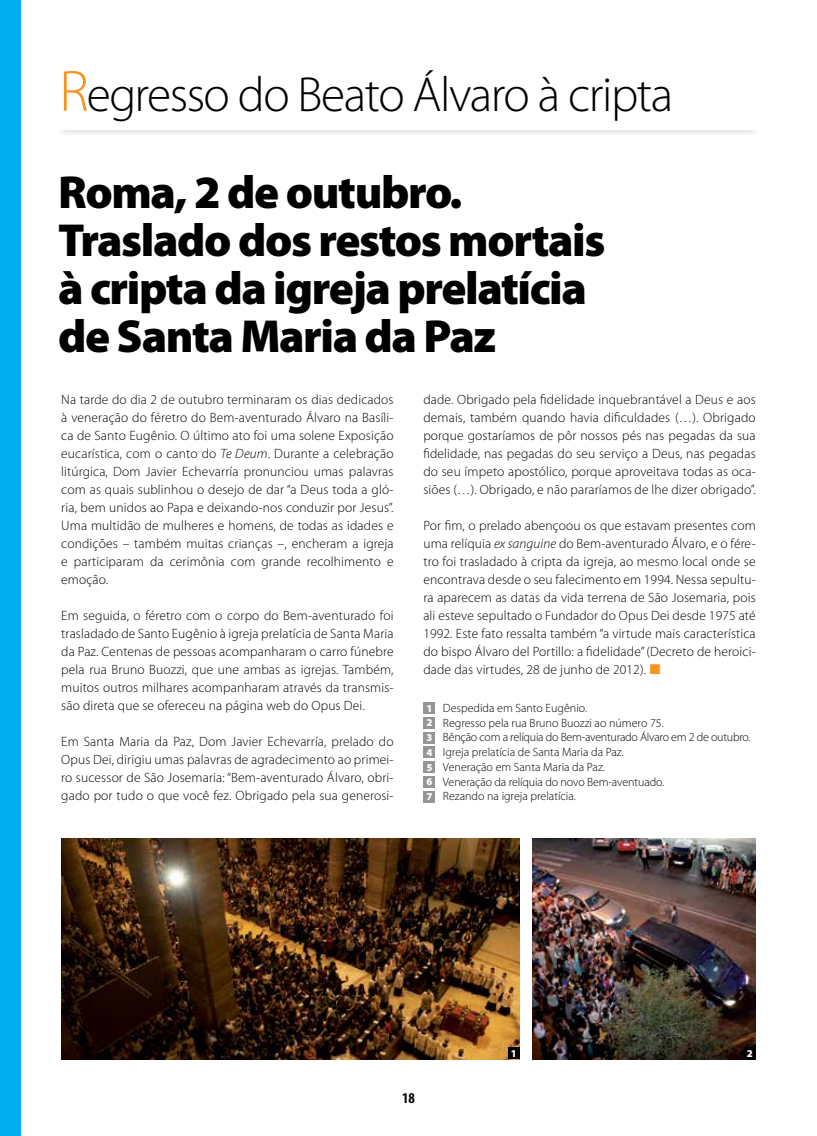
<style>
.page{position:relative;width:817px;height:1136px;background:#fff}
.page>*{position:absolute;margin:0;border:0;box-sizing:border-box;transform-origin:0 0}
.t1{font:300 49.5px "Myriad Pro";letter-spacing:-.03em;color:#000}
.t2{font:900 46.5px/48px "Myriad Pro";letter-spacing:-.03em;color:#000}
.t3{font:700 condensed 15px "Myriad Pro";color:#000}
.t4{font:300 13.5px/18px "Myriad Pro";letter-spacing:.01em;color:#000;text-align:justify}
.t5{font:300 12px/14.7px "Myriad Pro";color:#000}
.t6{font:900 10.5px "Myriad Pro";color:#fff}
.s1{font-size:58.5px;color:#f7941e}
.s2{font-style:italic}
.s3{font-weight:900;font-size:10.5px;color:#fff}
</style>
<div class="page">
<div style="left:0;top:0;width:21px;height:1135px;background:#00aeef"></div>
<img style="left:61px;top:838px;width:459px;height:221px">
<img style="left:532px;top:838px;width:223px;height:221px">
<div style="left:508px;top:1047px;width:12px;height:12px;background:#000"></div>
<div style="left:743px;top:1047px;width:12px;height:12px;background:#000"></div>
<div style="left:423px;top:702px;width:12px;height:12px;background:#939598"></div>
<div style="left:423px;top:716px;width:12px;height:12px;background:#939598"></div>
<div style="left:423px;top:731px;width:12px;height:12px;background:#939598"></div>
<div style="left:423px;top:746px;width:12px;height:12px;background:#939598"></div>
<div style="left:423px;top:761px;width:12px;height:12px;background:#939598"></div>
<div style="left:423px;top:775px;width:12px;height:12px;background:#939598"></div>
<div style="left:423px;top:790px;width:12px;height:12px;background:#939598"></div>
<h1 class="t1" style="left:59px;top:64px;width:615px"><span class="s1">R</span>egresso do Beato Álvaro à cripta</h1>
<h2 class="t2" style="left:58px;top:166px;width:548px">Roma, 2 de outubro.<br>Traslado dos restos mortais à cripta da igreja prelatícia de Santa Maria da Paz</h2>
<p class="t4" style="left:61px;top:390px;width:334px">Na tarde do dia 2 de outubro terminaram os dias dedicados à veneração do féretro do Bem-aventurado Álvaro na Basíli&shy;ca de Santo Eugênio. O último ato foi uma solene Exposição eucarística, com o canto do <span class="s2">Te Deum</span>. Durante a celebração litúrgica, Dom Javier Echevarría pronunciou umas palavras com as quais sublinhou o desejo de dar “a Deus toda a gló&shy;ria, bem unidos ao Papa e deixando-nos conduzir por Jesus”.<br>Uma multidão de mulheres e homens, de todas as idades e condições – também muitas crianças –, encheram a igreja e participaram da cerimônia com grande recolhimento e emoção.</p>
<p class="t4" style="left:61px;top:606px;width:334px">Em seguida, o féretro com o corpo do Bem-aventurado foi trasladado de Santo Eugênio à igreja prelatícia de Santa Maria da Paz. Centenas de pessoas acompanharam o carro fúnebre pela rua Bruno Buozzi, que une ambas as igrejas. Também, muitos outros milhares acompanharam através da transmis&shy;são direta que se ofereceu na página web do Opus Dei.</p>
<p class="t4" style="left:61px;top:732px;width:334px">Em Santa Maria da Paz, Dom Javier Echevarría, prelado do Opus Dei, dirigiu umas palavras de agradecimento ao primei&shy;ro sucessor de São Josemaria: “Bem-aventurado Álvaro, obri&shy;gado por tudo o que você fez. Obrigado pela sua generosi-</p>
<p class="t4" style="left:423px;top:390px;width:334px">dade. Obrigado pela fidelidade inquebrantável a Deus e aos demais, também quando havia dificuldades (…). Obrigado porque gostaríamos de pôr nossos pés nas pegadas da sua fidelidade, nas pegadas do seu serviço a Deus, nas pegadas do seu ímpeto apostólico, porque aproveitava todas as oca&shy;siões (…). Obrigado, e não pararíamos de lhe dizer obrigado”.</p>
<p class="t4" style="left:423px;top:516px;width:334px">Por fim, o prelado abençoou os que estavam presentes com uma relíquia <span class="s2">ex sanguine</span> do Bem-aventurado Álvaro, e o fére&shy;tro foi trasladado à cripta da igreja, ao mesmo local onde se encontrava desde o seu falecimento em 1994. Nessa sepultu&shy;ra aparecem as datas da vida terrena de São Josemaria, pois ali esteve sepultado o Fundador do Opus Dei desde 1975 até 1992. Este fato ressalta também “a virtude mais característica do bispo Álvaro del Portillo: a fidelidade” (Decreto de heroici&shy;dade das virtudes, 28 de junho de 2012).</p>
<p class="t5" style="left:426px;top:700px;width:326px"><span class="s3">1</span> Despedida em Santo Eugênio.<br><span class="s3">2</span> Regresso pela rua Bruno Buozzi ao número 75.<br><span class="s3">3</span> Bênção com a relíquia do Bem-aventurado Álvaro em 2 de outubro.<br><span class="s3">4</span> Igreja prelatícia de Santa Maria da Paz.<br><span class="s3">5</span> Veneração em Santa Maria da Paz.<br><span class="s3">6</span> Veneração da relíquia do novo Bem-aventuado.<br><span class="s3">7</span> Rezando na igreja prelatícia.</p>
<p class="t3" style="left:402px;top:1088px;width:14px">18</p>
<p class="t6" style="left:511px;top:1046px;width:8px">1</p>
<p class="t6" style="left:746px;top:1046px;width:8px">2</p>
</div>
